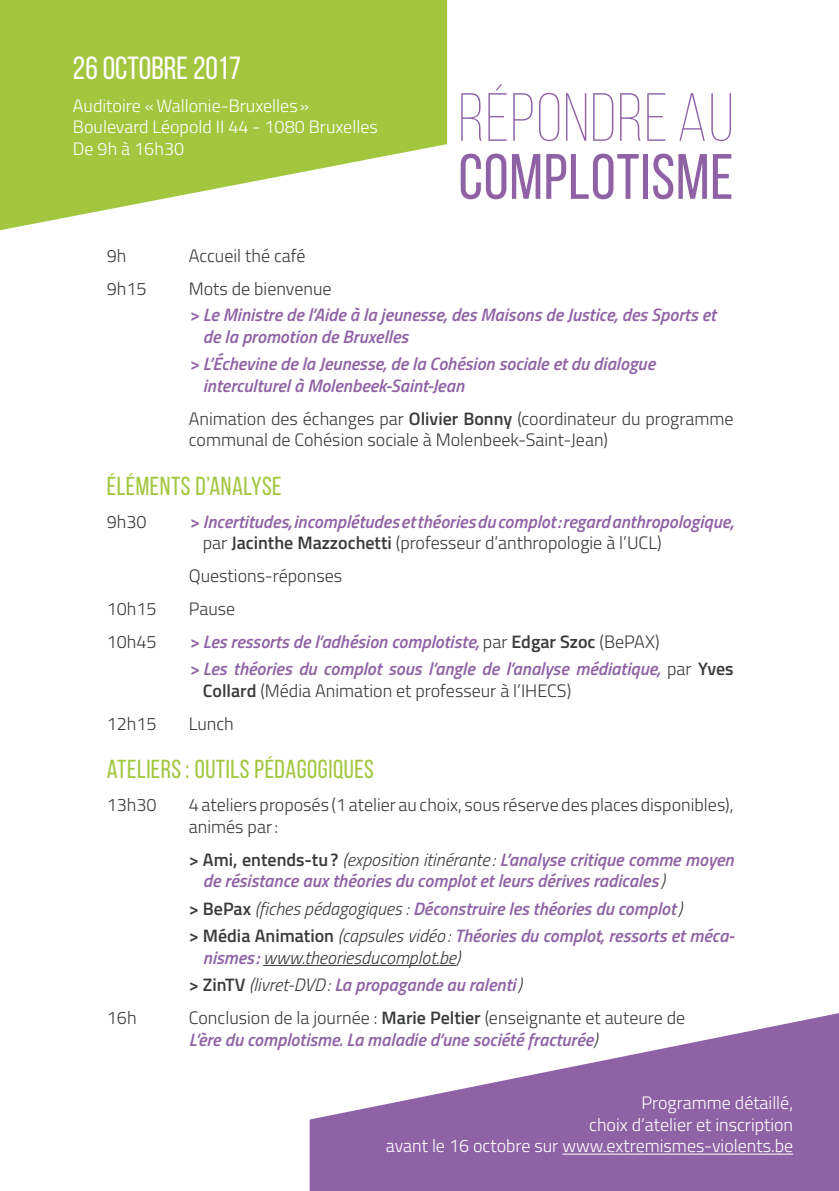
<style>
.page{position:relative;width:839px;height:1191px;background:#fff}
.page>*{position:absolute;margin:0;border:0;box-sizing:border-box;transform-origin:0 0}
.t1{font:300 68px "Bebas Neue";letter-spacing:.02em;color:#8f62a5}
.t2{font:64px "Bebas Neue";letter-spacing:.015em;color:#8f62a5}
.t3{font:32px "Bebas Neue";color:#fff}
.t4{font:26px "Bebas Neue";letter-spacing:.02em;color:#a2c73f}
.t5{font:italic 600 18px/21.6px "Titillium";color:#8f62a5}
.t6{font:300 18px/21.6px "Titillium";color:#383a3b}
.t7{font:300 18px/21.6px "Titillium";color:#fff;text-align:right}
.t8{font:italic 300 18px/27.2px "Titillium";color:#383a3b}
.s1{font-weight:600}
.s2{font-weight:300;font-style:normal;color:#383a3b}
.s3{font-style:normal;color:#383a3b}
.s4{font-weight:300;color:#383a3b}
.s5{font-weight:600;color:#8f62a5}
.s6{font-weight:600;font-style:normal}
</style>
<div class="page">
<svg style="left:309px;top:1013px;width:529px;height:177px;fill:#8f62a5"></svg>
<svg style="left:0;top:0;width:447px;height:231px;fill:#a2c73f"></svg>
<hr style="left:263px;top:964px;width:193px;height:1px;background:#383a3b">
<hr style="left:562px;top:1153px;width:231px;height:1px;background:#fff">
<h3 class="t3" style="left:73px;top:50px;width:170px">26 OCTOBRE 2017</h3>
<p class="t7" style="left:73px;top:94px;width:306px;text-align:left">Auditoire «Wallonie-Bruxelles»<br>Boulevard Léopold II 44 - 1080 Bruxelles<br>De 9h à 16h30</p>
<h1 class="t1" style="left:458px;top:81px;width:276px">RÉPONDRE AU</h1>
<h2 class="t2" style="left:458px;top:142px;width:276px">COMPLOTISME</h2>
<p class="t6" style="left:107px;top:244px;width:21px">9h</p>
<p class="t6" style="left:189px;top:244px;width:118px">Accueil thé café</p>
<p class="t6" style="left:107px;top:277px;width:41px">9h15</p>
<p class="t6" style="left:189px;top:277px;width:144px">Mots de bienvenue</p>
<p class="t5" style="left:203px;top:303px;width:514px;text-indent:-14px">&gt; Le Ministre de l’Aide à la jeunesse, des Maisons de Justice, des Sports et de la promotion de Bruxelles</p>
<p class="t5" style="left:203px;top:352px;width:454px;text-indent:-14px">&gt; L’Échevine de la Jeunesse, de la Cohésion sociale et du dialogue interculturel à Molenbeek-Saint-Jean</p>
<p class="t6" style="left:189px;top:407px;width:546px">Animation des échanges par <span class="s1">Olivier Bonny</span> (coordinateur du programme communal de Cohésion sociale à Molenbeek-Saint-Jean)</p>
<h3 class="t4" style="left:107px;top:471px;width:176px">ÉLÉMENTS D’ANALYSE</h3>
<p class="t6" style="left:107px;top:509px;width:41px">9h30</p>
<p class="t5" style="left:203px;top:509px;width:532px;text-indent:-14px">&gt; Incertitudes, incomplétudes et théories du complot: regard anthropologique, <span class="s2">par</span> <span class="s3">Jacinthe Mazzochetti</span> <span class="s2">(professeur d’anthropologie à l’UCL)</span></p>
<p class="t6" style="left:189px;top:564px;width:155px">Questions-réponses</p>
<p class="t6" style="left:107px;top:597px;width:51px">10h15</p>
<p class="t6" style="left:189px;top:597px;width:48px">Pause</p>
<p class="t6" style="left:107px;top:630px;width:51px">10h45</p>
<p class="t5" style="left:189px;top:627px;width:546px;line-height:27.2px">&gt; Les ressorts de l’adhésion complotiste, <span class="s2">par</span> <span class="s3">Edgar Szoc</span> <span class="s2">(BePAX)<br></span>&gt; Les théories du complot sous l’angle de l’analyse médiatique, <span class="s2">par</span> <span class="s3">Yves</span></p>
<p class="t6" style="left:203px;top:679px;width:370px"><span class="s1">Collard</span> (Média Animation et professeur à l’IHECS)</p>
<p class="t6" style="left:107px;top:712px;width:51px">12h15</p>
<p class="t6" style="left:189px;top:712px;width:46px">Lunch</p>
<h3 class="t4" style="left:107px;top:755px;width:268px">ATELIERS: OUTILS PÉDAGOGIQUES</h3>
<p class="t6" style="left:107px;top:793px;width:51px">13h30</p>
<p class="t6" style="left:189px;top:793px;width:546px">4 ateliers proposés (1 atelier au choix, sous réserve des places disponibles), animés par:</p>
<p class="t5" style="left:203px;top:847px;width:532px;text-indent:-14px"><span class="s3">&gt; Ami, entends-tu?</span> <span class="s4">(exposition itinérante :</span> L’analyse critique comme moyen de résistance aux théories du complot et leurs dérives radicales <span class="s4">)</span></p>
<p class="t5" style="left:189px;top:893px;width:547px;line-height:27.2px"><span class="s3">&gt; BePax</span> <span class="s4">(fiches pédagogiques :</span> Déconstruire les théories du complot<span class="s4">)<br></span><span class="s3">&gt; Média Animation</span> <span class="s4">(capsules vidéo :</span> Théories du complot, ressorts et méca-</p>
<p class="t8" style="left:189px;top:942px;width:334px;text-indent:14px"><span class="s5">nismes :</span> www.theoriesducomplot.be)<br><span class="s6">&gt; ZinTV</span> (livret-DVD: <span class="s5">La propagande au ralenti</span> )</p>
<p class="t6" style="left:107px;top:1005px;width:31px">16h</p>
<p class="t5" style="left:189px;top:1005px;width:498px"><span class="s2">Conclusion de la journée :</span> <span class="s3">Marie Peltier</span> <span class="s2">(enseignante et auteure de<br></span>L’ère du complotisme. La maladie d’une société fracturée<span class="s4">)</span></p>
<p class="t7" style="left:386px;top:1090px;width:409px">Programme détaillé,<br>choix d’atelier et inscription<br>avant le 16 octobre sur www.extremismes-violents.be</p>
</div>
